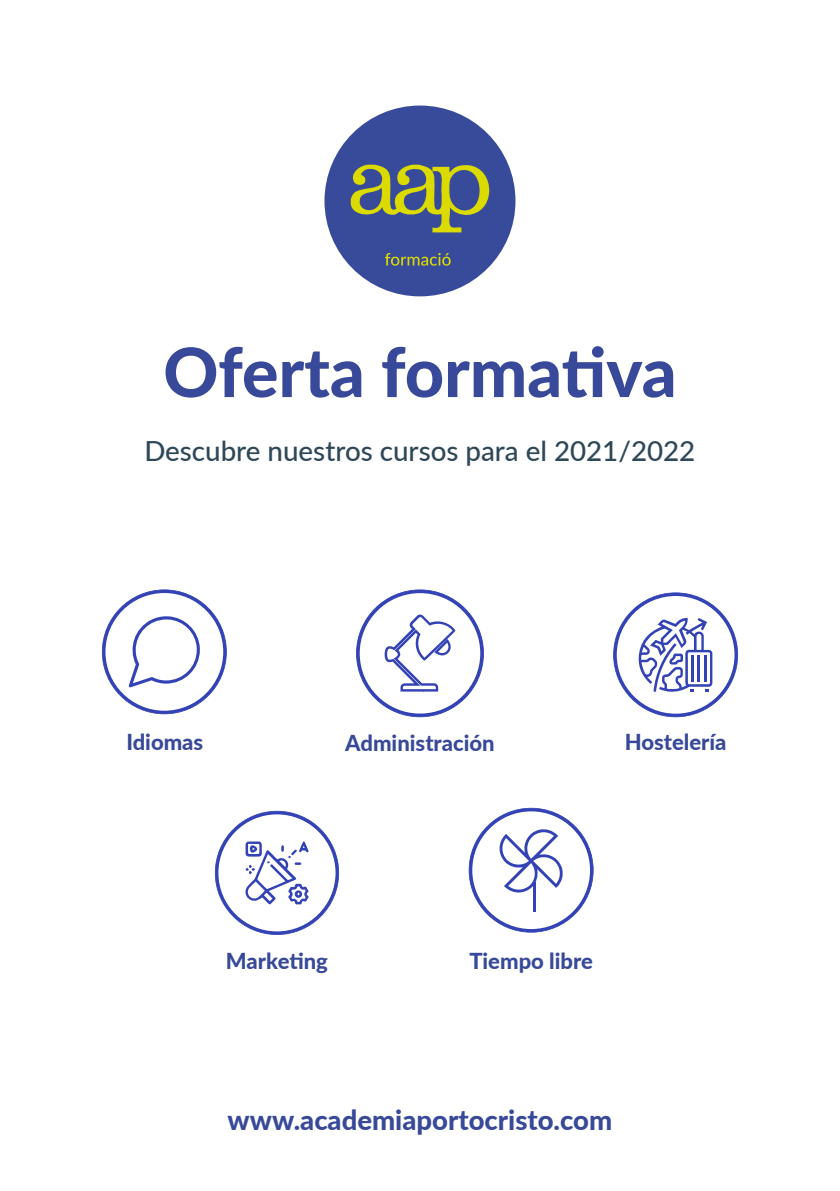
<style>
.page{position:relative;width:840px;height:1191px;background:#fff}
.page>*{position:absolute;margin:0;border:0;box-sizing:border-box;transform-origin:0 0}
.t1{font:800 68px "Lato";color:#384999}
.t2{font:500 27.8px "Lato";color:#2f4858}
.t3{font:800 27.4px "Lato";color:#384999}
.t4{font:800 22px "Lato";color:#384999}
</style>
<div class="page">
<div style="left:324px;top:106px;width:191px;height:190px;background:#384a9a;border-radius:50%"></div>
<svg style="left:350px;top:164px;width:139px;height:68px"></svg>
<svg style="left:384px;top:253px;width:66px;height:13px"></svg>
<svg style="left:468px;top:808px;width:125px;height:124px"></svg>
<svg style="left:102px;top:589px;width:125px;height:125px"></svg>
<svg style="left:613px;top:592px;width:124px;height:125px"></svg>
<svg style="left:356px;top:589px;width:127px;height:128px"></svg>
<svg style="left:215px;top:811px;width:124px;height:124px"></svg>
<h1 class="t1" style="left:163px;top:322px;width:514px">Oferta formativa</h1>
<p class="t2" style="left:144px;top:431px;width:552px">Descubre nuestros cursos para el 2021/2022</p>
<p class="t4" style="left:126px;top:725px;width:78px">Idiomas</p>
<p class="t4" style="left:345px;top:727px;width:151px">Administración</p>
<p class="t4" style="left:624px;top:725px;width:103px">Hostelería</p>
<p class="t4" style="left:226px;top:945px;width:103px">Marketing</p>
<p class="t4" style="left:469px;top:945px;width:125px">Tiempo libre</p>
<p class="t3" style="left:227px;top:1099px;width:386px">www.academiaportocristo.com</p>
</div>
